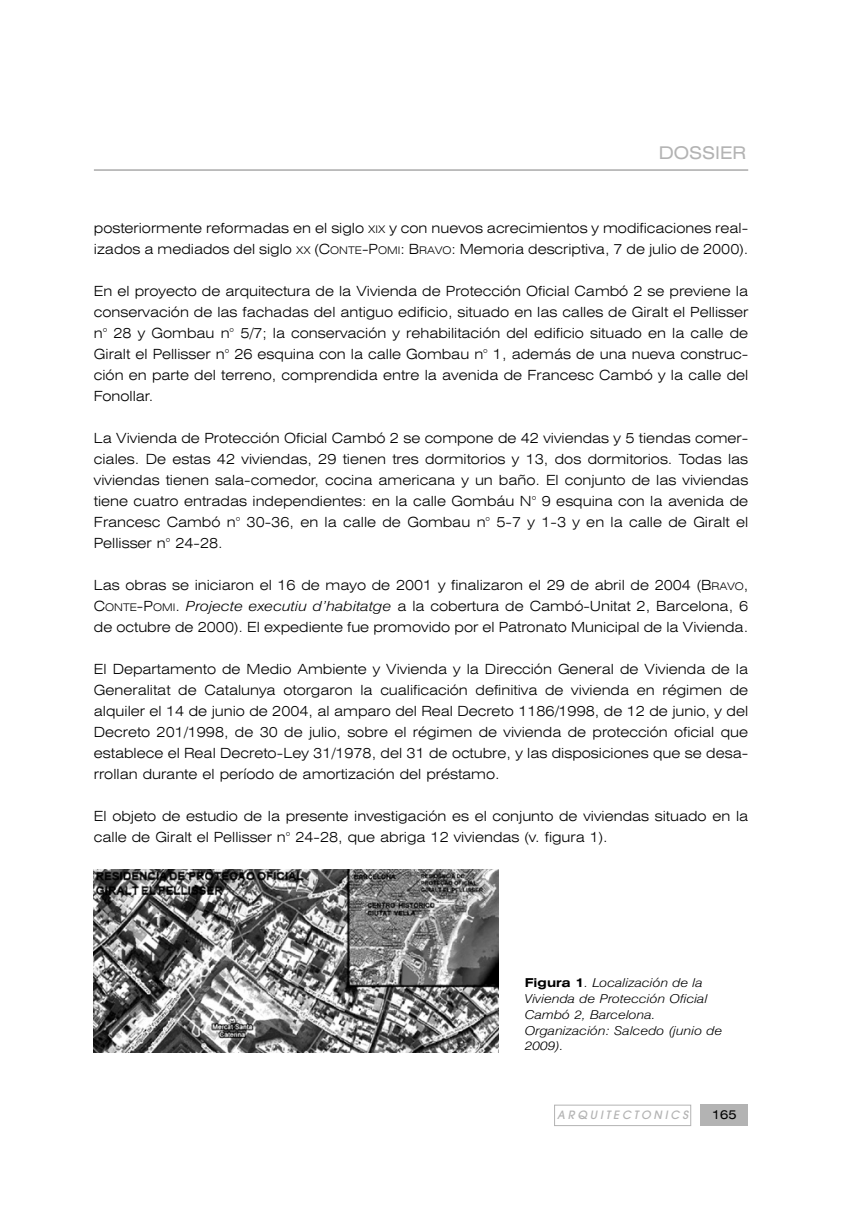
<style>
.page{position:relative;width:844px;height:1211px;background:#fff}
.page>*{position:absolute;margin:0;border:0;box-sizing:border-box;transform-origin:0 0}
.t1{font:expanded 17.5px "Swiss 721 BT";color:#b3b3b3}
.t2{font:300 expanded 14px/21px "Swiss 721 BT";color:#000;text-align:justify}
.t3{font:italic 300 12.25px/15.8px "Swiss 721 BT";color:#000;scale:1.17 1}
.t4{font:expanded 12.25px "Swiss 721 BT";color:#000}
.t5{font:italic 500 11.38px "Avant Garde";color:#b3b3b3}
.s1{font-size:10.5px}
.s2{font-style:italic;font-stretch:normal}
.s3{font-weight:700;font-style:normal;font-stretch:expanded}
</style>
<div class="page">
<div style="left:700px;top:1104px;width:48px;height:22px;background:#b3b3b3"></div>
<div style="left:554px;top:1104px;width:137px;height:22px;border:1px solid #b3b3b3"></div>
<hr style="left:94px;top:170px;width:654px;height:1px;background:#808080">
<img style="left:94px;top:869px;width:404px;height:183px">
<p class="t1" style="left:658px;top:146px;width:89px">DOSSIER</p>
<p class="t2" style="left:94px;top:218px;width:655px">posteriormente reformadas en el siglo <span class="s1">XIX</span> y con nuevos acrecimientos y modificaciones real&shy;izados a mediados del siglo <span class="s1">XX</span> (C<span class="s1">ONTE</span>-P<span class="s1">OMI</span>: B<span class="s1">RAVO</span>: Memoria descriptiva, 7 de julio de 2000).</p>
<p class="t2" style="left:94px;top:281px;width:655px">En el proyecto de arquitectura de la Vivienda de Protección Oficial Cambó 2 se previene la conservación de las fachadas del antiguo edificio, situado en las calles de Giralt el Pellisser n° 28 y Gombau n° 5/7; la conservación y rehabilitación del edificio situado en la calle de Giralt el Pellisser n° 26 esquina con la calle Gombau n° 1, además de una nueva construc&shy;ción en parte del terreno, comprendida entre la avenida de Francesc Cambó y la calle del Fonollar.</p>
<p class="t2" style="left:94px;top:428px;width:655px">La Vivienda de Protección Oficial Cambó 2 se compone de 42 viviendas y 5 tiendas comer - ciales. De estas 42 viviendas, 29 tienen tres dormitorios y 13, dos dormitorios. Todas las viviendas tienen sala-comedor, cocina americana y un baño. El conjunto de las viviendas tiene cuatro entradas independientes: en la calle Gombáu N° 9 esquina con la avenida de Francesc Cambó n° 30-36, en la calle de Gombau n° 5-7 y 1-3 y en la calle de Giralt el Pellisser n° 24-28.</p>
<p class="t2" style="left:94px;top:575px;width:655px">Las obras se iniciaron el 16 de mayo de 2001 y finalizaron el 29 de abril de 2004 (B<span class="s1">RAVO</span>, C<span class="s1">ONTE</span>-P<span class="s1">OMI</span>. <span class="s2">Projecte executiu d’habitatge</span> a la cobertura de Cambó-Unitat 2, Barcelona, 6 de octubre de 2000). El expediente fue promovido por el Patronato Municipal de la Vivienda.</p>
<p class="t2" style="left:94px;top:659px;width:655px">El Departamento de Medio Ambiente y Vivienda y la Dirección General de Vivienda de la Generalitat de Catalunya otorgaron la cualificación definitiva de vivienda en régimen de alquiler el 14 de junio de 2004, al amparo del Real Decreto 1186/1998, de 12 de junio, y del Decreto 201/1998, de 30 de julio, sobre el régimen de vivienda de protección oficial que establece el Real Decreto-Ley 31/1978, del 31 de octubre, y las disposiciones que se desa - rro llan durante el período de amortización del préstamo.</p>
<p class="t2" style="left:94px;top:806px;width:655px">El objeto de estudio de la presente investigación es el conjunto de viviendas situado en la calle de Giralt el Pellisser n° 24-28, que abriga 12 viviendas (v. figura 1).</p>
<p class="t3" style="left:524px;top:975px;width:170px"><span class="s3">Figura 1</span>. Localización de la<br>Vivienda de Protección Oficial<br>Cambó 2, Barcelona.<br>Organización: Salcedo (junio de<br>2009).</p>
<p class="t5" style="left:557px;top:1110px;width:134px">ARQUITECTONICS</p>
<p class="t4" style="left:711px;top:1109px;width:26px">165</p>
</div>
